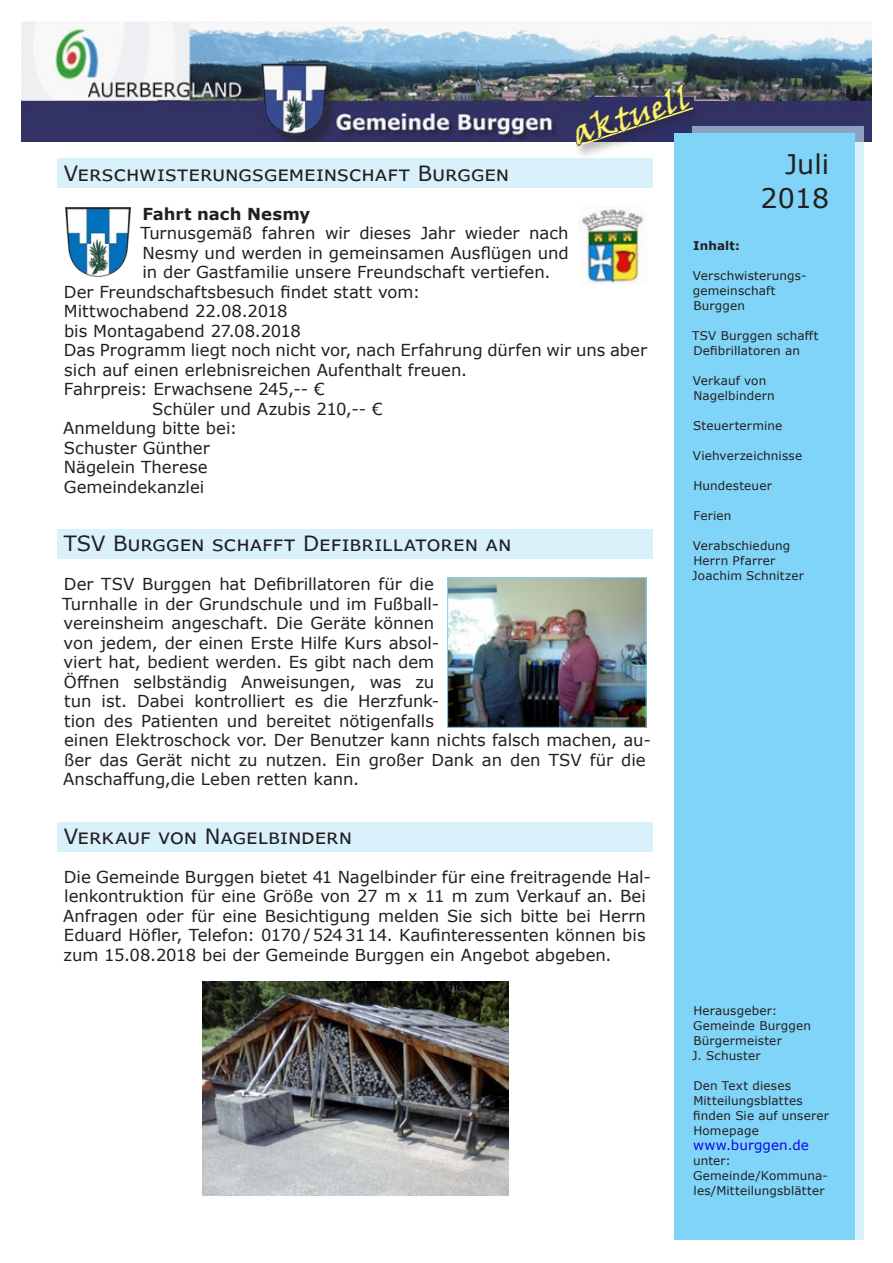
<style>
.page{position:relative;width:893px;height:1263px;background:#fff}
.page>*{position:absolute;margin:0;border:0;box-sizing:border-box;transform-origin:0 0}
.t1{font:33px "Viner Hand ITC";color:#fff46d}
.t2{font:27px "Verdana";color:#231f20}
.Hauptüberschrift{font:21px "Verdana";color:#231f20}
.Text{font:16.5px/19.5px "Verdana";color:#231f20}
.Text-2{font:700 16.5px "Verdana";color:#231f20}
.Inhaltsverzeichnis{font:13.5px "Verdana";letter-spacing:.005em;color:#0f03ef}
.Inhaltsverzeichnis-2{font:12px/15px "Verdana";letter-spacing:.015em;color:#231f20}
.Inhaltsverzeichnis-3{font:700 12px "Verdana";letter-spacing:.01em;color:#231f20}
</style>
<div class="page">
<img style="left:21px;top:21px;width:851px;height:120px">
<div style="left:574px;top:82px;width:133px;height:78px;background:#231f20;opacity:.45"></div>
<svg style="left:575px;top:82px;width:121px;height:66px;background:#4e5067"></svg>
<div style="left:57px;top:158px;width:596px;height:30px;background:#d9f1fb"></div>
<svg style="left:692px;top:127px;width:171px;height:1113px;background:#cfe8f4"></svg>
<div style="left:674px;top:134px;width:181px;height:1106px;background:#80d4f7"></div>
<div style="left:57px;top:822px;width:596px;height:30px;background:#d9f1fb"></div>
<img style="left:65px;top:207px;width:66px;height:69px">
<div style="left:57px;top:529px;width:596px;height:30px;background:#d9f1fb"></div>
<img style="left:449px;top:579px;width:195px;height:146px">
<div style="left:447px;top:577px;width:199px;height:150px;border:1px solid #80d4f7"></div>
<img style="left:202px;top:982px;width:306px;height:213px">
<img style="left:581px;top:209px;width:62px;height:76px">
<p class="Hauptüberschrift" style="left:64px;top:159px;width:447px">Verschwisterungsgemeinschaft Burggen</p>
<p class="t1" style="left:567px;top:114px;width:123px;rotate:-18deg">aktuell</p>
<p class="t2" style="left:785px;top:145px;width:46px">Juli</p>
<p class="Text-2" style="left:142px;top:202px;width:169px">Fahrt nach Nesmy</p>
<p class="Text" style="left:141px;top:223px;width:430px;text-align:justify">Turnusgemäß fahren wir dieses Jahr wieder nach Nesmy und werden in gemeinsamen Ausflügen und in der Gastfamilie unsere Freundschaft vertiefen.</p>
<p class="Text" style="left:64px;top:282px;width:358px">Der Freundschaftsbesuch findet statt vom:</p>
<p class="Text" style="left:64px;top:301px;width:225px">Mittwochabend 22.08.2018</p>
<p class="Text" style="left:64px;top:321px;width:238px">bis Montagabend 27.08.2018</p>
<p class="Text" style="left:64px;top:340px;width:585px">Das Programm liegt noch nicht vor, nach Erfahrung dürfen wir uns aber sich auf einen erlebnisreichen Aufenthalt freuen.</p>
<p class="Text" style="left:64px;top:379px;width:262px">Fahrpreis: Erwachsene 245,-- €</p>
<p class="Text" style="left:152px;top:399px;width:232px">Schüler und Azubis 210,-- €</p>
<p class="Text" style="left:63px;top:418px;width:176px">Anmeldung bitte bei:</p>
<p class="Text" style="left:64px;top:438px;width:147px">Schuster Günther</p>
<p class="Text" style="left:64px;top:457px;width:145px">Nägelein Therese</p>
<p class="Text" style="left:64px;top:477px;width:142px">Gemeindekanzlei</p>
<p class="Hauptüberschrift" style="left:64px;top:529px;width:449px">TSV Burggen schafft Defibrillatoren an</p>
<p class="Text" style="left:62px;top:574px;width:590px">Der TSV Burggen hat Defibrillatoren für die<br>Turnhalle in der Grundschule und im Fußball-<br>vereinsheim angeschaft. Die Geräte können<br>von jedem, der einen Erste Hilfe Kurs absol-<br>viert hat, bedient werden. Es gibt nach dem<br>Öffnen selbständig Anweisungen, was zu<br>tun ist. Dabei kontrolliert es die Herzfunk-<br>tion des Patienten und bereitet nötigenfalls<br>einen Elektroschock vor. Der Benutzer kann nichts falsch machen, au&shy;ßer das Gerät nicht zu nutzen. Ein großer Dank an den TSV für die Anschaffung,die Leben retten kann.</p>
<p class="Hauptüberschrift" style="left:64px;top:822px;width:290px">Verkauf von Nagelbindern</p>
<p class="Text" style="left:63px;top:867px;width:589px">Die Gemeinde Burggen bietet 41 Nagelbinder für eine freitragende Hal&shy;lenkontruktion für eine Größe von 27 m x 11 m zum Verkauf an. Bei Anfragen oder für eine Besichtigung melden Sie sich bitte bei Herrn Eduard Höfler, Telefon: 0170/5243114. Kaufinteressenten können bis zum 15.08.2018 bei der Gemeinde Burggen ein Angebot abgeben.</p>
<p class="t2" style="left:760px;top:179px;width:70px">2018</p>
<p class="Inhaltsverzeichnis-3" style="left:693px;top:237px;width:48px">Inhalt:</p>
<p class="Inhaltsverzeichnis-2" style="left:693px;top:268px;width:115px">Verschwisterungs&shy;gemeinschaft</p>
<p class="Inhaltsverzeichnis-2" style="left:693px;top:298px;width:53px">Burggen</p>
<p class="Inhaltsverzeichnis-2" style="left:692px;top:328px;width:128px">TSV Burggen schafft<br>Defibrillatoren an</p>
<p class="Inhaltsverzeichnis-2" style="left:693px;top:373px;width:83px">Verkauf von<br>Nagelbindern</p>
<p class="Inhaltsverzeichnis-2" style="left:693px;top:418px;width:90px">Steuertermine</p>
<p class="Inhaltsverzeichnis-2" style="left:693px;top:448px;width:111px">Viehverzeichnisse</p>
<p class="Inhaltsverzeichnis-2" style="left:693px;top:478px;width:80px">Hundesteuer</p>
<p class="Inhaltsverzeichnis-2" style="left:693px;top:508px;width:40px">Ferien</p>
<p class="Inhaltsverzeichnis-2" style="left:692px;top:538px;width:113px">Verabschiedung<br>Herrn Pfarrer<br>Joachim Schnitzer</p>
<p class="Inhaltsverzeichnis-2" style="left:693px;top:1003px;width:85px">Herausgeber:</p>
<p class="Inhaltsverzeichnis-2" style="left:693px;top:1018px;width:119px">Gemeinde Burggen</p>
<p class="Inhaltsverzeichnis-2" style="left:692px;top:1033px;width:91px">Bürgermeister<br>J. Schuster</p>
<p class="Inhaltsverzeichnis-2" style="left:693px;top:1078px;width:137px">Den Text dieses<br>Mitteilungsblattes finden Sie auf unserer<br>Homepage</p>
<p class="Inhaltsverzeichnis" style="left:693px;top:1136px;width:117px">www.burggen.de</p>
<p class="Inhaltsverzeichnis-2" style="left:693px;top:1153px;width:40px">unter:</p>
<p class="Inhaltsverzeichnis-2" style="left:693px;top:1168px;width:136px">Gemeinde/Kommuna&shy;les/Mitteilungsblätter</p>
</div>
